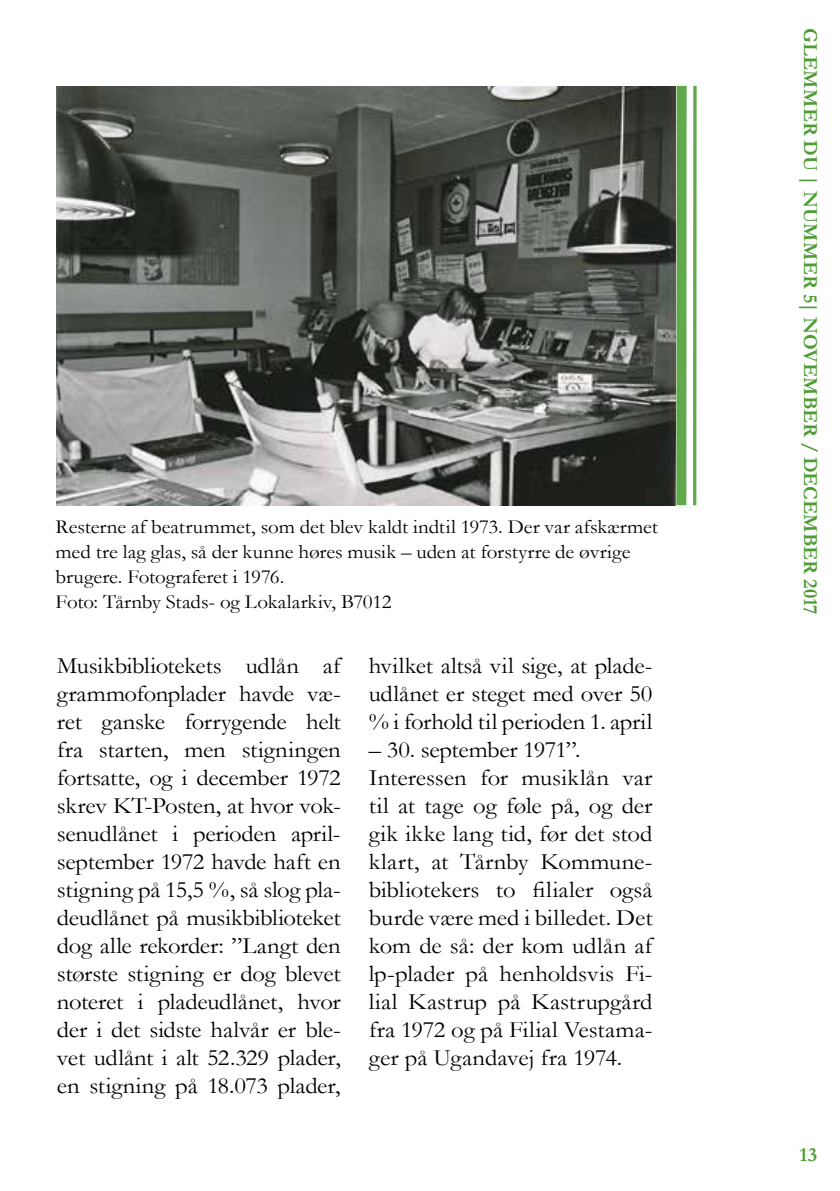
<style>
.page{position:relative;width:840px;height:1191px;background:#fff}
.page>*{position:absolute;margin:0;border:0;box-sizing:border-box;transform-origin:0 0}
.t1{font:23.6px/28px "Garamond";letter-spacing:-.005em;color:#000;text-align:justify;scale:1.05 1}
.t2{font:20px/25px "Garamond";letter-spacing:-.005em;color:#000;scale:1.05 1}
.t3{font:700 20px "Garamond";color:#4d9d34}
</style>
<div class="page">
<img style="left:57px;top:86px;width:618px;height:419px">
<svg style="left:693px;top:86px;width:3px;height:419px"></svg>
<div style="left:676px;top:86px;width:10px;height:419px;background:#62a84c"></div>
<p class="t2" style="left:56px;top:514px;width:575px">Resterne af beatrummet, som det blev kaldt indtil 1973. Der var afskærmet med tre lag glas, så der kunne høres musik – uden at forstyrre de øvrige brugere. Fotograferet i 1976.<br>Foto: Tårnby Stads- og Lokalarkiv, B7012</p>
<p class="t1" style="left:57px;top:651px;width:272px">Musikbibliotekets udlån af grammofonplader havde væ&shy;ret ganske forrygende helt fra starten, men stigningen fortsatte, og i december 1972 skrev KT-Posten, at hvor vok&shy;senudlånet i perioden april&shy;september 1972 havde haft en stigning på 15,5 %, så slog pla&shy;deudlånet på musikbiblioteket dog alle rekorder: ”Langt den største stigning er dog blevet noteret i pladeudlånet, hvor der i det sidste halvår er ble&shy;vet udlånt i alt 52.329 plader, en stigning på 18.073 plader,</p>
<p class="t1" style="left:368px;top:651px;width:271px">hvilket altså vil sige, at plade&shy;udlånet er steget med over 50 % i forhold til perioden 1. april</p>
<p class="t1" style="left:368px;top:735px;width:272px;text-align:left">– 30. september 1971”.<br>Interessen for musiklån var til at tage og føle på, og der gik ikke lang tid, før det stod klart, at Tårnby Kommune&shy;bibliotekers to filialer også burde være med i billedet. Det kom de så: der kom udlån af lp-plader på henholdsvis Fi&shy;lial Kastrup på Kastrupgård fra 1972 og på Filial Vestama&shy;ger på Ugandavej fra 1974.</p>
<p class="t3" style="left:823px;top:28px;width:588px;rotate:90deg">GLEMMER DU | NUMMER 5| NOVEMBER / DECEMBER 2017</p>
<p class="t3" style="left:798px;top:1140px;width:19px">13</p>
</div>
